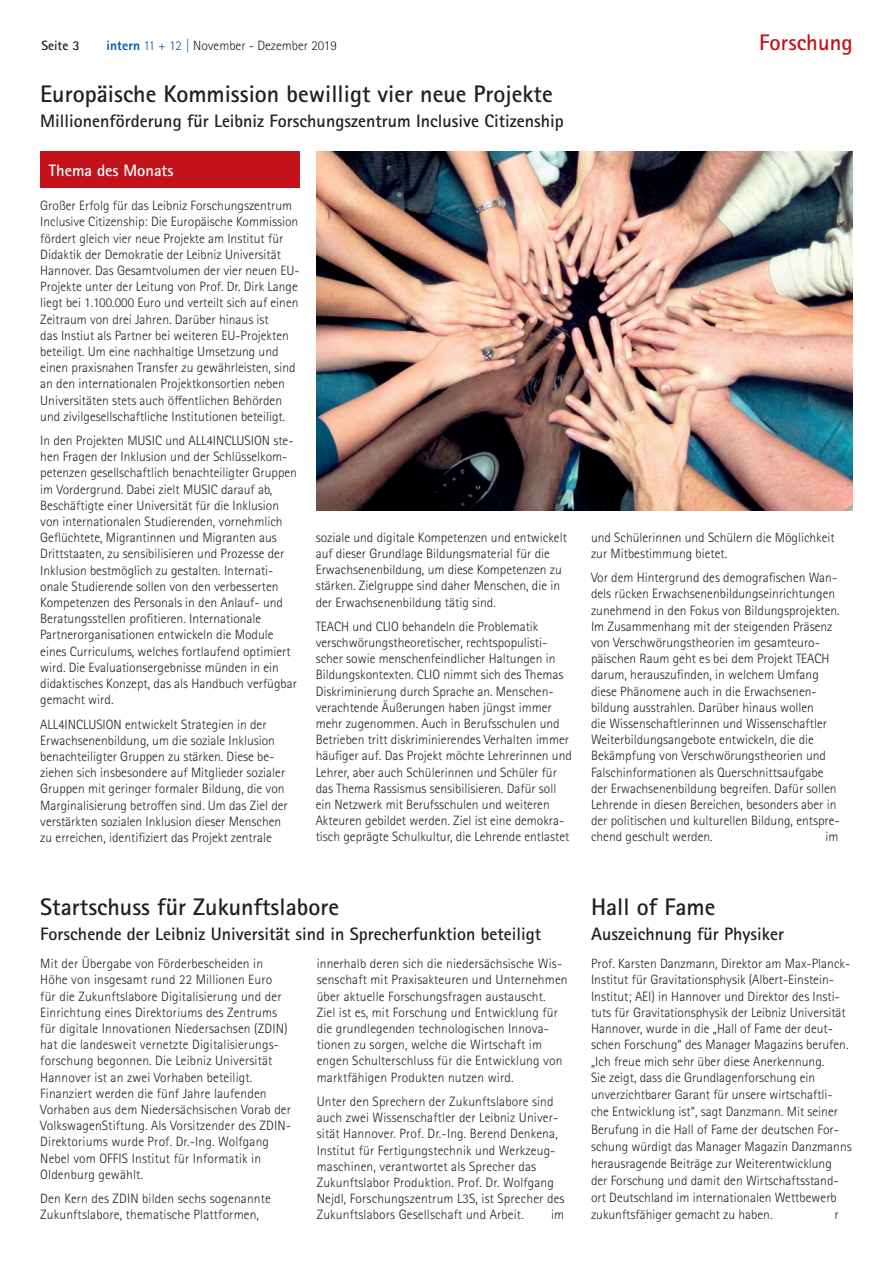
<style>
.page{position:relative;width:893px;height:1263px;background:#fff}
.page>*{position:absolute;margin:0;border:0;box-sizing:border-box;transform-origin:0 0}
.t1{font:700 24px "Rotis Sans Serif Std";color:#231f20}
.t2{font:700 22.5px "Rotis Sans Serif Std";color:#c4121a}
.t3{font:700 18px "Rotis Sans Serif Std";color:#231f20}
.t4{font:700 16.5px "Rotis Sans Serif Std";color:#fff}
.t5{font:300 13.5px/16.2px "Rotis Sans Serif Std";color:#231f20}
.t6{font:700 13.5px "Rotis Sans Serif Std";color:#231f20}
.s1{font-weight:800;color:#015aaa}
.s2{color:#015aaa}
</style>
<div class="page">
<img style="left:317px;top:152px;width:535px;height:358px">
<div style="left:40px;top:152px;width:260px;height:36px;background:#c4121a"></div>
<p class="t6" style="left:41px;top:40px;width:40px">Seite 3</p>
<p class="t5" style="left:107px;top:38px;width:232px"><span class="s1">intern</span> <span class="s2">11 + 12 |</span> November - Dezember 2019</p>
<h2 class="t2" style="left:759px;top:34px;width:95px">Forschung</h2>
<h1 class="t1" style="left:40px;top:85px;width:514px">Europäische Kommission bewilligt vier neue Projekte</h1>
<h3 class="t3" style="left:40px;top:114px;width:525px">Millionenförderung für Leibniz Forschungszentrum Inclusive Citizenship</h3>
<p class="t4" style="left:49px;top:164px;width:126px">Thema des Monats</p>
<p class="t5" style="left:40px;top:198px;width:261px">Großer Erfolg für das Leibniz Forschungszentrum Inclusive Citizenship: Die Europäische Kommission fördert gleich vier neue Projekte am Institut für Didaktik der Demokratie der Leibniz Universität Hannover. Das Gesamtvolumen der vier neuen EU-Projekte unter der Leitung von Prof. Dr. Dirk Lange liegt bei 1.100.000 Euro und verteilt sich auf einen Zeitraum von drei Jahren. Darüber hinaus ist<br>das Instiut als Partner bei weiteren EU-Projekten beteiligt. Um eine nachhaltige Umsetzung und einen praxisnahen Transfer zu gewährleisten, sind an den internationalen Projektkonsortien neben Universitäten stets auch öffentlichen Behörden und zivilgesellschaftliche Institutionen beteiligt.</p>
<p class="t5" style="left:40px;top:433px;width:258px">In den Projekten MUSIC und ALL4INCLUSION ste&shy;hen Fragen der Inklusion und der Schlüsselkom&shy;petenzen gesellschaftlich benachteiligter Gruppen im Vordergrund. Dabei zielt MUSIC darauf ab, Beschäftigte einer Universität für die Inklusion von internationalen Studierenden, vornehmlich Geflüchtete, Migrantinnen und Migranten aus Drittstaaten, zu sensibilisieren und Prozesse der Inklusion bestmöglich zu gestalten. Internati&shy;onale Studierende sollen von den verbesserten Kompetenzen des Personals in den Anlauf- und Beratungsstellen profitieren. Internationale Partnerorganisationen entwickeln die Module eines Curriculums, welches fortlaufend optimiert wird. Die Evaluationsergebnisse münden in ein didaktisches Konzept, das als Handbuch verfügbar gemacht wird.</p>
<p class="t5" style="left:40px;top:717px;width:249px">ALL4INCLUSION entwickelt Strategien in der Erwachsenenbildung, um die soziale Inklusion benachteiligter Gruppen zu stärken. Diese be&shy;ziehen sich insbesondere auf Mitglieder sozialer Gruppen mit geringer formaler Bildung, die von Marginalisierung betroffen sind. Um das Ziel der verstärkten sozialen Inklusion dieser Menschen zu erreichen, identifiziert das Projekt zentrale</p>
<p class="t5" style="left:316px;top:530px;width:253px">soziale und digitale Kompetenzen und entwickelt auf dieser Grundlage Bildungsmaterial für die Erwachsenenbildung, um diese Kompetenzen zu stärken. Zielgruppe sind daher Menschen, die in der Erwachsenenbildung tätig sind.</p>
<p class="t5" style="left:316px;top:619px;width:258px">TEACH und CLIO behandeln die Problematik verschwörungstheoretischer, rechtspopulisti&shy;scher sowie menschenfeindlicher Haltungen in Bildungskontexten. CLIO nimmt sich des Themas Diskriminierung durch Sprache an. Menschen&shy;verachtende Äußerungen haben jüngst immer mehr zugenommen. Auch in Berufsschulen und Betrieben tritt diskriminierendes Verhalten immer häufiger auf. Das Projekt möchte Lehrerinnen und Lehrer, aber auch Schülerinnen und Schüler für das Thema Rassismus sensibilisieren. Dafür soll ein Netzwerk mit Berufsschulen und weiteren Akteuren gebildet werden. Ziel ist eine demokra&shy;tisch geprägte Schulkultur, die Lehrende entlastet</p>
<p class="t5" style="left:591px;top:530px;width:245px">und Schülerinnen und Schülern die Möglichkeit zur Mitbestimmung bietet.</p>
<p class="t5" style="left:591px;top:571px;width:250px">Vor dem Hintergrund des demografischen Wan&shy;dels rücken Erwachsenenbildungseinrichtungen zunehmend in den Fokus von Bildungsprojekten.<br>Im Zusammenhang mit der steigenden Präsenz von Verschwörungstheorien im gesamteuro&shy;päischen Raum geht es bei dem Projekt TEACH darum, herauszufinden, in welchem Umfang diese Phänomene auch in die Erwachsenen&shy;bildung ausstrahlen. Darüber hinaus wollen<br>die Wissenschaftlerinnen und Wissenschaftler Weiterbildungsangebote entwickeln, die die Bekämpfung von Verschwörungstheorien und Falschinformationen als Querschnittsaufgabe der Erwachsenenbildung begreifen. Dafür sollen Lehrende in diesen Bereichen, besonders aber in der politischen und kulturellen Bildung, entspre&shy;chend geschult werden.</p>
<p class="t5" style="left:825px;top:830px;width:15px">im</p>
<h1 class="t1" style="left:40px;top:898px;width:300px">Startschuss für Zukunftslabore</h1>
<h3 class="t3" style="left:40px;top:928px;width:502px">Forschende der Leibniz Universität sind in Sprecherfunktion beteiligt</h3>
<p class="t5" style="left:40px;top:957px;width:252px">Mit der Übergabe von Förderbescheiden in Höhe von insgesamt rund 22 Millionen Euro<br>für die Zukunftslabore Digitalisierung und der Einrichtung eines Direktoriums des Zentrums für digitale Innovationen Niedersachsen (ZDIN) hat die landesweit vernetzte Digitalisierungs&shy;forschung begonnen. Die Leibniz Universität Hannover ist an zwei Vorhaben beteiligt.<br>Finanziert werden die fünf Jahre laufenden Vorhaben aus dem Niedersächsischen Vorab der VolkswagenStiftung. Als Vorsitzender des ZDIN-Direktoriums wurde Prof. Dr.-Ing. Wolfgang Nebel vom OFFIS Institut für Informatik in Oldenburg gewählt.</p>
<p class="t5" style="left:40px;top:1191px;width:232px">Den Kern des ZDIN bilden sechs sogenannte<br>Zukunftslabore, thematische Plattformen,</p>
<p class="t5" style="left:317px;top:957px;width:252px">innerhalb deren sich die niedersächsische Wis&shy;senschaft mit Praxisakteuren und Unternehmen über aktuelle Forschungsfragen austauscht.<br>Ziel ist es, mit Forschung und Entwicklung für die grundlegenden technologischen Innova&shy;tionen zu sorgen, welche die Wirtschaft im engen Schulterschluss für die Entwicklung von marktfähigen Produkten nutzen wird.</p>
<p class="t5" style="left:317px;top:1094px;width:249px">Unter den Sprechern der Zukunftslabore sind auch zwei Wissenschaftler der Leibniz Univer&shy;sität Hannover. Prof. Dr.-Ing. Berend Denkena, Institut für Fertigungstechnik und Werkzeug&shy;maschinen, verantwortet als Sprecher das Zukunftslabor Produktion. Prof. Dr. Wolfgang Nejdl, Forschungszentrum L3S, ist Sprecher des Zukunftslabors Gesellschaft und Arbeit.</p>
<p class="t5" style="left:551px;top:1208px;width:15px">im</p>
<h1 class="t1" style="left:591px;top:898px;width:126px">Hall of Fame</h1>
<h3 class="t3" style="left:591px;top:928px;width:194px">Auszeichnung für Physiker</h3>
<p class="t5" style="left:591px;top:956px;width:262px;line-height:16.6px">Prof. Karsten Danzmann, Direktor am Max-Planck-Institut für Gravitationsphysik (Albert-Einstein-Institut; AEI) in Hannover und Direktor des Insti&shy;tuts für Gravitationsphysik der Leibniz Universität Hannover, wurde in die „Hall of Fame der deut&shy;schen Forschung“ des Manager Magazins berufen. „Ich freue mich sehr über diese Anerkennung.<br>Sie zeigt, dass die Grundlagenforschung ein unverzichtbarer Garant für unsere wirtschaftli&shy;che Entwicklung ist“, sagt Danzmann. Mit seiner Berufung in die Hall of Fame der deutschen For&shy;schung würdigt das Manager Magazin Danzmanns herausragende Beiträge zur Weiterentwicklung<br>der Forschung und damit den Wirtschaftsstand&shy;ort Deutschland im internationalen Wettbewerb zukunftsfähiger gemacht zu haben.</p>
<p class="t5" style="left:834px;top:1207px;width:6px">r</p>
</div>
